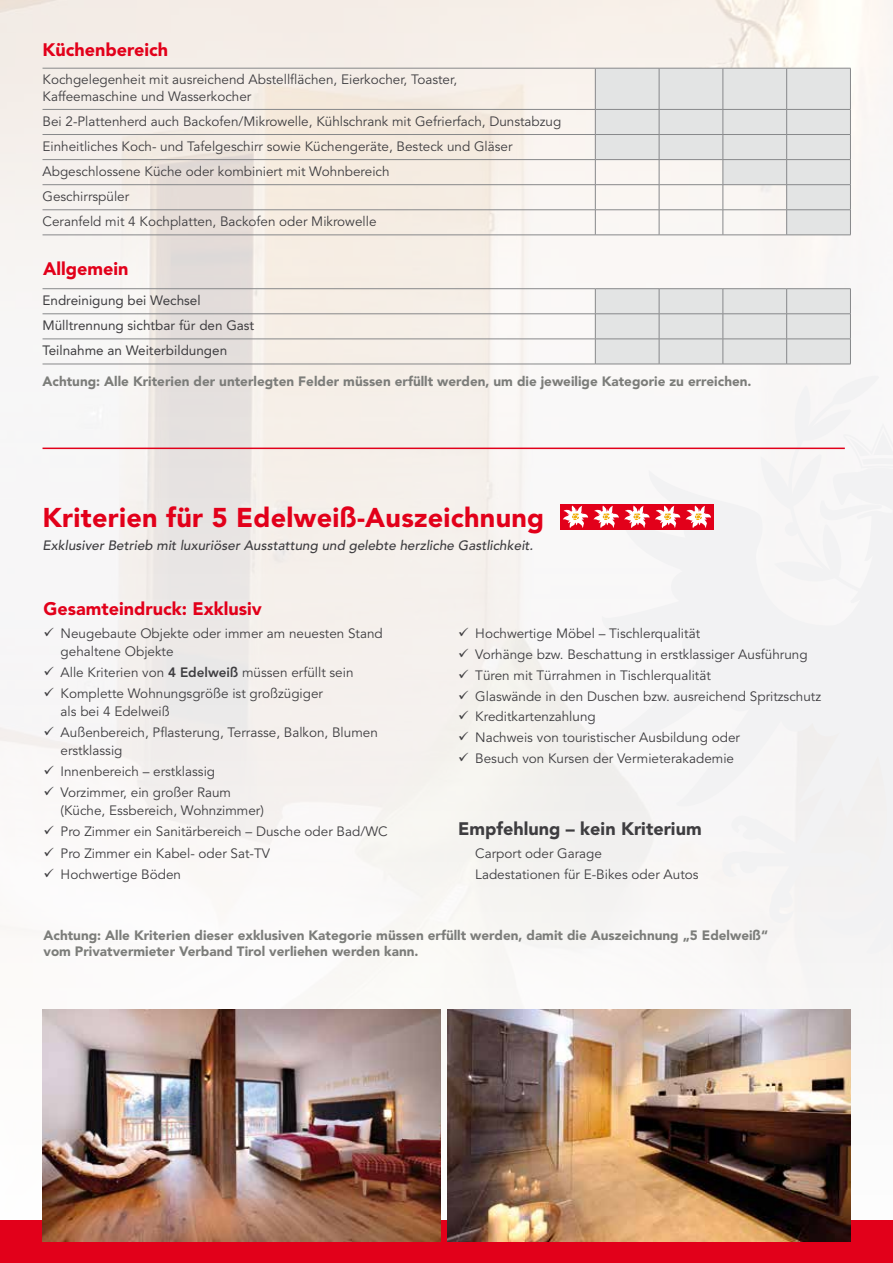
<style>
.page{position:relative;width:893px;height:1263px;background:#fff}
.page>*{position:absolute;margin:0;border:0;box-sizing:border-box;transform-origin:0 0}
.t1{font:900 27px "Avenir";letter-spacing:.01em;color:#e2001a}
.t2{font:900 18px "Avenir";color:#e2001a}
.t3{font:900 18px "Avenir";color:#3e3d40}
.t4{font:13.5px/21px "Avenir";color:#3e3d40}
.t5{font:900 13.5px/16.5px "Avenir";color:#7c7d7a}
.t6{font:13.5px/25px "Avenir";color:#3e3d40}
.t7{font:italic 500 13.5px "Avenir";color:#3e3d40}
.s1{font-weight:800}
</style>
<div class="page">
<img style="left:0;top:0;width:893px;height:1220px">
<div style="left:0;top:1220px;width:893px;height:43px;background:#e2001a"></div>
<div style="left:602px;top:375px;width:291px;height:597px;background:#f6f5f4"></div>
<svg style="left:819px;top:500px;width:63px;height:20px"></svg>
<svg style="left:843px;top:423px;width:50px;height:45px"></svg>
<hr style="left:43px;top:68px;width:552px;height:1px;background:#87888a">
<hr style="left:43px;top:109px;width:552px;height:1px;background:#87888a">
<hr style="left:43px;top:134px;width:552px;height:1px;background:#87888a">
<hr style="left:43px;top:159px;width:552px;height:1px;background:#87888a">
<hr style="left:43px;top:184px;width:552px;height:1px;background:#87888a">
<hr style="left:43px;top:210px;width:552px;height:1px;background:#87888a">
<hr style="left:43px;top:235px;width:552px;height:1px;background:#87888a">
<svg style="left:595px;top:68px;width:256px;height:167px"></svg>
<hr style="left:595px;top:235px;width:64px;height:1px;background:#87888a">
<hr style="left:659px;top:235px;width:64px;height:1px;background:#87888a">
<hr style="left:723px;top:235px;width:64px;height:1px;background:#87888a">
<hr style="left:787px;top:235px;width:64px;height:1px;background:#87888a">
<hr style="left:43px;top:448px;width:802px;height:1px;background:#e2001a">
<hr style="left:43px;top:288px;width:552px;height:1px;background:#87888a">
<hr style="left:43px;top:314px;width:552px;height:1px;background:#87888a">
<hr style="left:43px;top:339px;width:552px;height:1px;background:#87888a">
<hr style="left:43px;top:364px;width:552px;height:1px;background:#87888a">
<hr style="left:595px;top:288px;width:64px;height:1px;background:#87888a">
<hr style="left:659px;top:288px;width:64px;height:1px;background:#87888a">
<hr style="left:723px;top:288px;width:64px;height:1px;background:#87888a">
<hr style="left:787px;top:288px;width:64px;height:1px;background:#87888a">
<svg style="left:595px;top:289px;width:256px;height:75px"></svg>
<hr style="left:595px;top:364px;width:64px;height:1px;background:#87888a">
<hr style="left:659px;top:364px;width:64px;height:1px;background:#87888a">
<hr style="left:723px;top:364px;width:64px;height:1px;background:#87888a">
<hr style="left:787px;top:364px;width:64px;height:1px;background:#87888a">
<div style="left:560px;top:504px;width:153px;height:26px;background:#e2001a"></div>
<svg style="left:563px;top:505px;width:117px;height:23px"></svg>
<svg style="left:686px;top:505px;width:25px;height:23px"></svg>
<img style="left:43px;top:1010px;width:398px;height:231px">
<img style="left:447px;top:1010px;width:403px;height:231px">
<svg style="left:45px;top:627px;width:9px;height:9px"></svg>
<svg style="left:45px;top:666px;width:9px;height:9px"></svg>
<svg style="left:45px;top:687px;width:9px;height:9px"></svg>
<svg style="left:45px;top:726px;width:9px;height:9px"></svg>
<svg style="left:45px;top:766px;width:9px;height:8px"></svg>
<svg style="left:45px;top:787px;width:9px;height:8px"></svg>
<svg style="left:45px;top:826px;width:9px;height:9px"></svg>
<svg style="left:45px;top:847px;width:9px;height:9px"></svg>
<svg style="left:45px;top:868px;width:9px;height:9px"></svg>
<svg style="left:459px;top:627px;width:9px;height:9px"></svg>
<svg style="left:459px;top:648px;width:9px;height:9px"></svg>
<svg style="left:459px;top:669px;width:9px;height:9px"></svg>
<svg style="left:459px;top:690px;width:9px;height:9px"></svg>
<svg style="left:459px;top:711px;width:9px;height:9px"></svg>
<svg style="left:459px;top:732px;width:9px;height:9px"></svg>
<svg style="left:459px;top:753px;width:9px;height:9px"></svg>
<h2 class="t2" style="left:43px;top:39px;width:127px">Küchenbereich</h2>
<p class="t4" style="left:43px;top:72px;width:416px;line-height:16.2px">Kochgelegenheit mit ausreichend Abstellflächen, Eierkocher, Toaster,<br>Kaffeemaschine und Wasserkocher</p>
<p class="t4" style="left:43px;top:109px;width:520px;line-height:25px">Bei 2-Plattenherd auch Backofen/Mikrowelle, Kühlschrank mit Gefrierfach, Dunstabzug Einheitliches Koch- und Tafelgeschirr sowie Küchengeräte, Besteck und Gläser Abgeschlossene Küche oder kombiniert mit Wohnbereich<br>Geschirrspüler<br>Ceranfeld mit 4 Kochplatten, Backofen oder Mikrowelle</p>
<h2 class="t2" style="left:43px;top:258px;width:87px">Allgemein</h2>
<p class="t6" style="left:43px;top:288px;width:213px">Endreinigung bei Wechsel<br>Mülltrennung sichtbar für den Gast<br>Teilnahme an Weiterbildungen</p>
<p class="t5" style="left:43px;top:373px;width:710px">Achtung: Alle Kriterien der unterlegten Felder müssen erfüllt werden, um die jeweilige Kategorie zu erreichen.</p>
<h1 class="t1" style="left:43px;top:501px;width:503px">Kriterien für 5 Edelweiß-Auszeichnung</h1>
<p class="t7" style="left:43px;top:538px;width:492px">Exklusiver Betrieb mit luxuriöser Ausstattung und gelebte herzliche Gastlichkeit.</p>
<h2 class="t2" style="left:44px;top:598px;width:220px">Gesamteindruck: Exklusiv</h2>
<p class="t4" style="left:61px;top:624px;width:324px;line-height:18.1px">Neugebaute Objekte oder immer am neuesten Stand gehaltene Objekte</p>
<p class="t4" style="left:61px;top:662px;width:294px">Alle Kriterien von <span class="s1">4 Edelweiß</span> müssen erfüllt sein<br>Komplette Wohnungsgröße ist großzügiger</p>
<p class="t4" style="left:61px;top:701px;width:319px">als bei 4 Edelweiß<br>Außenbereich, Pflasterung, Terrasse, Balkon, Blumen</p>
<p class="t4" style="left:61px;top:740px;width:172px">erstklassig<br>Innenbereich – erstklassig<br>Vorzimmer, ein großer Raum</p>
<p class="t4" style="left:61px;top:800px;width:329px">(Küche, Essbereich, Wohnzimmer)<br>Pro Zimmer ein Sanitärbereich – Dusche oder Bad/WC Pro Zimmer ein Kabel- oder Sat-TV<br>Hochwertige Böden</p>
<p class="t4" style="left:475px;top:623px;width:347px">Hochwertige Möbel – Tischlerqualität<br>Vorhänge bzw. Beschattung in erstklassiger Ausführung Türen mit Türrahmen in Tischlerqualität<br>Glaswände in den Duschen bzw. ausreichend Spritzschutz Kreditkartenzahlung<br>Nachweis von touristischer Ausbildung oder<br>Besuch von Kursen der Vermieterakademie</p>
<h2 class="t3" style="left:458px;top:818px;width:245px">Empfehlung – kein Kriterium</h2>
<p class="t4" style="left:475px;top:843px;width:225px">Carport oder Garage<br>Ladestationen für E-Bikes oder Autos</p>
<p class="t5" style="left:43px;top:927px;width:726px">Achtung: Alle Kriterien dieser exklusiven Kategorie müssen erfüllt werden, damit die Auszeichnung „5 Edelweiß“ vom Privatvermieter Verband Tirol verliehen werden kann.</p>
</div>
